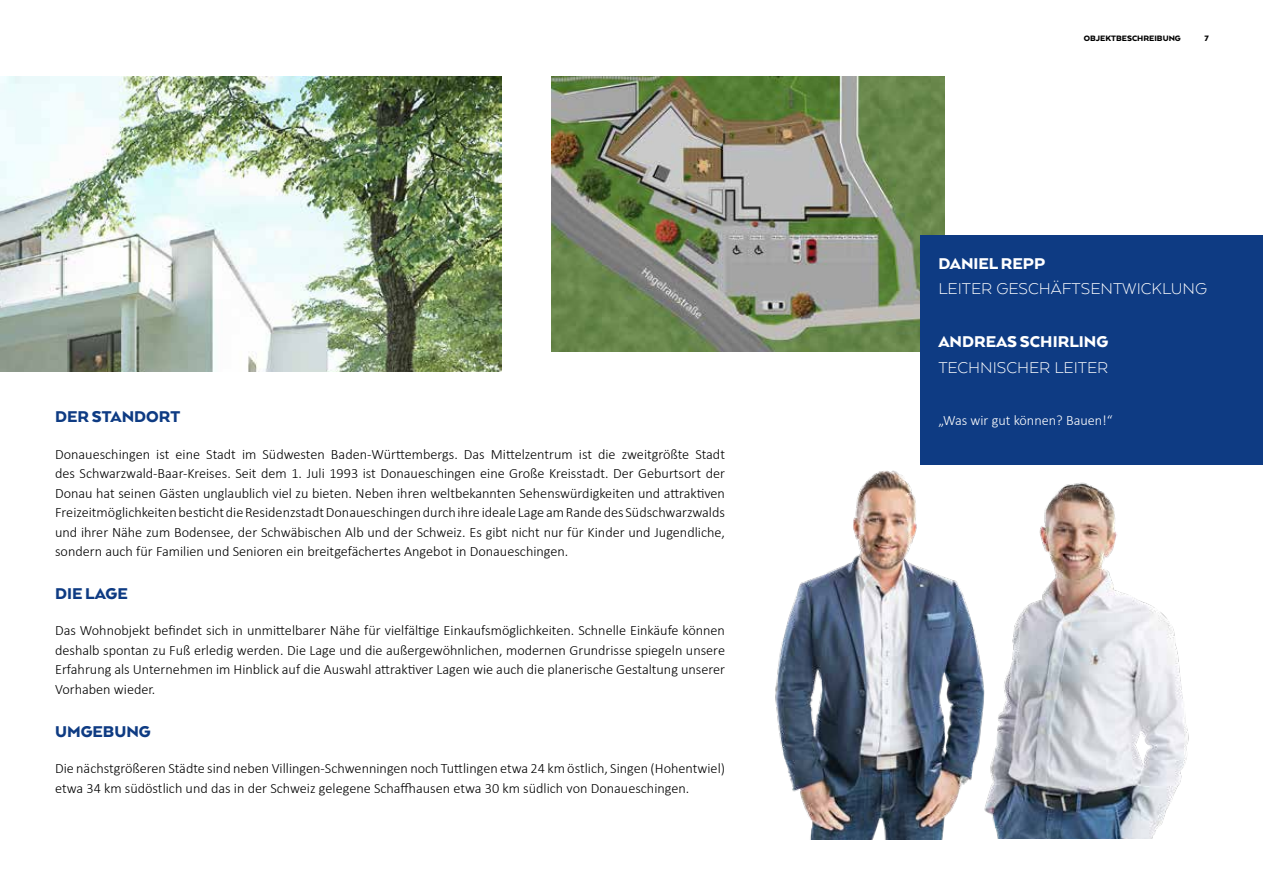
<style>
.page{position:relative;width:1263px;height:893px;background:#fff}
.page>*{position:absolute;margin:0;border:0;box-sizing:border-box;transform-origin:0 0}
.t1{font:300 18px "Arquitecta";color:#fff}
.t2{font:900 18px "Arquitecta";color:#0e3b83}
.t3{font:900 18px "Arquitecta";color:#fff}
.t4{font:300 14.25px/19.5px "Calibri";color:#000;text-align:justify}
.t5{font:300 14.25px "Calibri";color:#fff}
.t6{font:900 9px "Arquitecta";color:#000}
</style>
<div class="page">
<img style="left:0;top:77px;width:502px;height:295px">
<img style="left:552px;top:77px;width:392px;height:275px">
<img style="left:920px;top:406px;width:269px;height:388px">
<img style="left:775px;top:416px;width:399px;height:423px">
<div style="left:921px;top:235px;width:342px;height:117px;background:#0e3b83"></div>
<div style="left:921px;top:348px;width:342px;height:117px;background:#0e3b83"></div>
<p class="t2" style="left:55px;top:406px;width:127px">DER STANDORT</p>
<p class="t4" style="left:55px;top:444px;width:671px">Donaueschingen ist eine Stadt im Südwesten Baden-Württembergs. Das Mittelzentrum ist die zweitgrößte Stadt des Schwarzwald-Baar-Kreises. Seit dem 1. Juli 1993 ist Donaueschingen eine Große Kreisstadt. Der Geburtsort der Donau hat seinen Gästen unglaublich viel zu bieten. Neben ihren weltbekannten Sehenswürdigkeiten und attraktiven Freizeitmöglichkeiten besticht die Residenzstadt Donaueschingen durch ihre ideale Lage am Rande des Südschwarzwalds und ihrer Nähe zum Bodensee, der Schwäbischen Alb und der Schweiz. Es gibt nicht nur für Kinder und Jugendliche, sondern auch für Familien und Senioren ein breitgefächertes Angebot in Donaueschingen.</p>
<p class="t2" style="left:55px;top:582px;width:74px">DIE LAGE</p>
<p class="t4" style="left:55px;top:621px;width:671px">Das Wohnobjekt befindet sich in unmittelbarer Nähe für vielfältige Einkaufsmöglichkeiten. Schnelle Einkäufe können deshalb spontan zu Fuß erledig werden. Die Lage und die außergewöhnlichen, modernen Grundrisse spiegeln unsere Erfahrung als Unternehmen im Hinblick auf die Auswahl attraktiver Lagen wie auch die planerische Gestaltung unserer Vorhaben wieder.</p>
<p class="t2" style="left:55px;top:720px;width:97px">UMGEBUNG</p>
<p class="t4" style="left:55px;top:758px;width:671px">Die nächstgrößeren Städte sind neben Villingen-Schwenningen noch Tuttlingen etwa 24 km östlich, Singen (Hohentwiel) etwa 34 km südöstlich und das in der Schweiz gelegene Schaffhausen etwa 30 km südlich von Donaueschingen.</p>
<p class="t6" style="left:1084px;top:32px;width:98px">OBJEKTBESCHREIBUNG</p>
<p class="t6" style="left:1204px;top:32px;width:6px">7</p>
<p class="t3" style="left:938px;top:252px;width:108px">DANIEL REPP</p>
<p class="t1" style="left:938px;top:278px;width:270px">LEITER GESCHÄFTSENTWICKLUNG</p>
<p class="t3" style="left:938px;top:331px;width:171px">ANDREAS SCHIRLING</p>
<p class="t1" style="left:938px;top:356px;width:171px">TECHNISCHER LEITER</p>
<p class="t5" style="left:938px;top:412px;width:176px">„Was wir gut können? Bauen!“</p>
</div>
